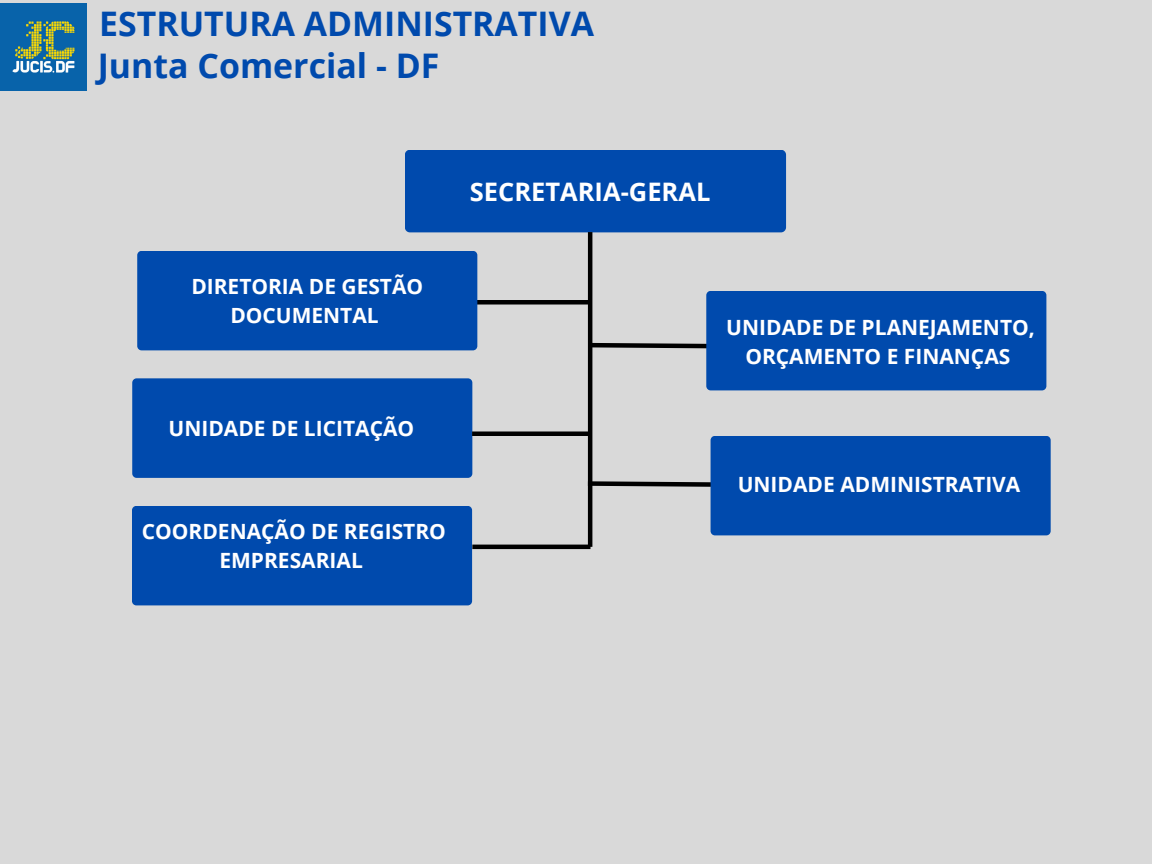
<style>
.page{position:relative;width:1152px;height:864px;background:#d9d9d9}
.page>*{position:absolute;margin:0;border:0;box-sizing:border-box;transform-origin:0 0}
.t1{font:700 33.9px "Open Sans";color:#004aad}
.t2{font:700 25.5px "Open Sans";color:#fff}
.t3{font:700 21px/29.2px "Open Sans";color:#fff;text-align:center}
</style>
<div class="page">
<div style="left:405px;top:150px;width:381px;height:82px;background:#004aad"></div>
<div style="left:472px;top:300px;width:118px;height:5px;background:#000"></div>
<div style="left:137px;top:251px;width:340px;height:99px;background:#004aad"></div>
<div style="left:132px;top:378px;width:340px;height:100px;background:#004aad"></div>
<div style="left:132px;top:506px;width:340px;height:99px;background:#004aad"></div>
<svg style="left:586px;top:291px;width:460px;height:99px"></svg>
<svg style="left:587px;top:436px;width:464px;height:99px"></svg>
<hr style="left:472px;top:545px;width:118px;height:4px;background:#000">
<div style="left:472px;top:431px;width:118px;height:5px;background:#000"></div>
<hr style="left:588px;top:232px;width:4px;height:315px;background:#000">
<img style="left:0;top:3px;width:87px;height:87px">
<p class="t1" style="left:99px;top:0;width:496px">ESTRUTURA ADMINISTRATIVA</p>
<p class="t1" style="left:98px;top:41px;width:343px">Junta Comercial - DF</p>
<p class="t2" style="left:470px;top:174px;width:242px">SECRETARIA-GERAL</p>
<h1 class="t3" style="left:191px;top:271px;width:233px">DIRETORIA DE GESTÃO<br>DOCUMENTAL</h1>
<h2 class="t3" style="left:169px;top:413px;width:247px">UNIDADE DE LICITAÇÃO</h2>
<p class="t3" style="left:142px;top:516px;width:306px">COORDENAÇÃO DE REGISTRO<br>EMPRESARIAL</p>
<p class="t3" style="left:726px;top:312px;width:310px">UNIDADE DE PLANEJAMENTO,<br>ORÇAMENTO E FINANÇAS</p>
<p class="t3" style="left:738px;top:470px;width:284px">UNIDADE ADMINISTRATIVA</p>
</div>
